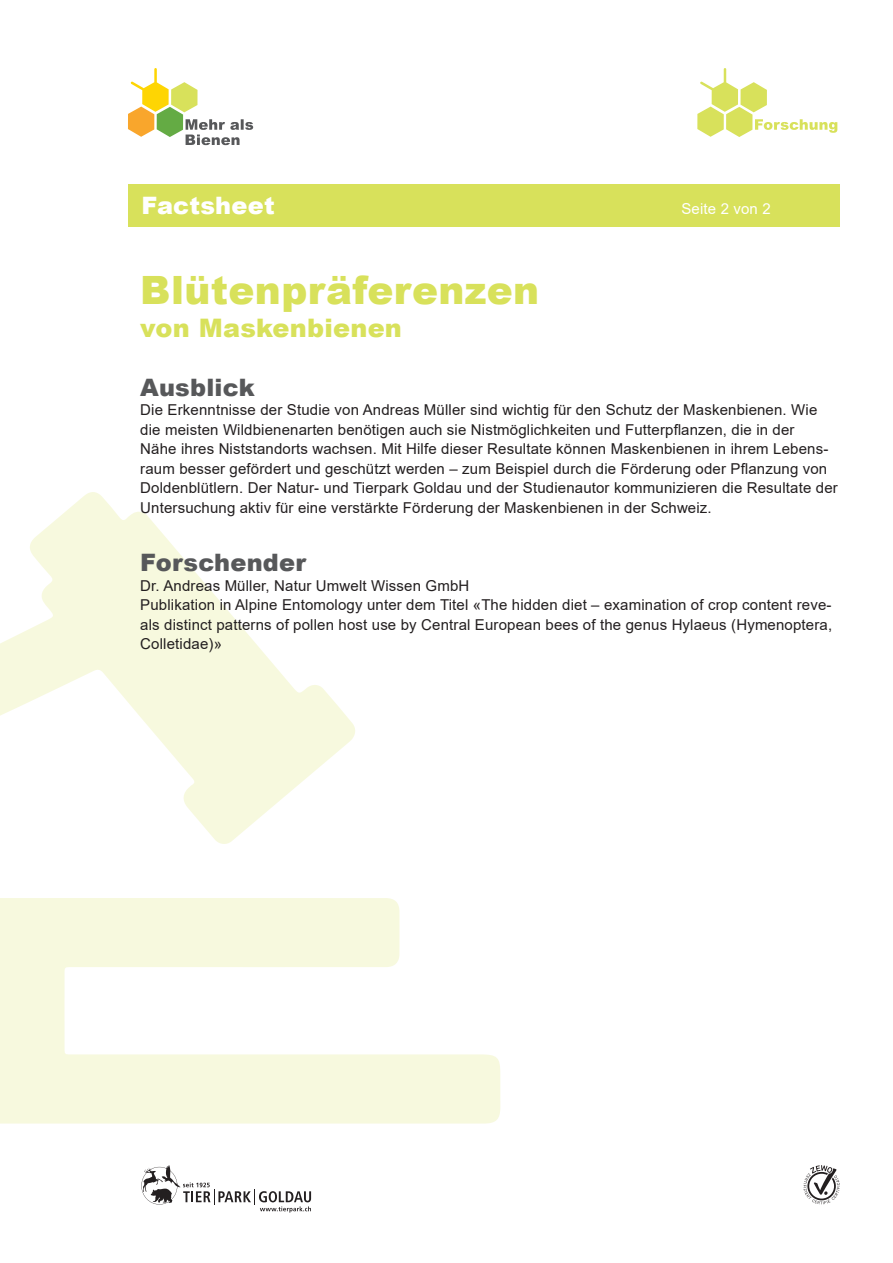
<style>
.page{position:relative;width:893px;height:1263px;background:#fff}
.page>*{position:absolute;margin:0;border:0;box-sizing:border-box;transform-origin:0 0}
.Titel{font:900 39px "Arial";letter-spacing:.01em;color:#d8e15b}
.Titel-2{font:900 25.5px "Arial";letter-spacing:.01em;color:#d8e15b}
.Titel-Text{font:900 24px "Arial";letter-spacing:.01em;color:#57585a}
.Titel-Text_Weiss{font:900 24px "Arial";letter-spacing:.01em;color:#fff}
.Lauftext{font:15px/19.5px "Arial";letter-spacing:.01em;color:#231f20}
.Titel-Text_Weiss-2{font:15px "Arial";letter-spacing:.01em;color:#fff}
</style>
<div class="page">
<svg style="left:803px;top:1165px;width:37px;height:39px"></svg>
<svg style="left:141px;top:1165px;width:170px;height:47px"></svg>
<svg style="left:128px;top:68px;width:125px;height:77px"></svg>
<svg style="left:0;top:492px;width:500px;height:631px"></svg>
<div style="left:128px;top:184px;width:712px;height:43px;background:#d8e15b"></div>
<svg style="left:697px;top:68px;width:140px;height:69px"></svg>
<p class="Titel-Text_Weiss" style="left:141px;top:188px;width:135px">Factsheet</p>
<p class="Titel-Text_Weiss-2" style="left:681px;top:199px;width:91px">Seite 2 von 2</p>
<p class="Titel" style="left:140px;top:262px;width:400px">Blütenpräferenzen</p>
<p class="Titel-2" style="left:140px;top:310px;width:263px">von Maskenbienen</p>
<p class="Titel-Text" style="left:140px;top:370px;width:116px">Ausblick</p>
<p class="Lauftext" style="left:140px;top:400px;width:699px">Die Erkenntnisse der Studie von Andreas Müller sind wichtig für den Schutz der Maskenbienen. Wie die meisten Wildbienenarten benötigen auch sie Nistmöglichkeiten und Futterpflanzen, die in der<br>Nähe ihres Niststandorts wachsen. Mit Hilfe dieser Resultate können Maskenbienen in ihrem Lebens&shy;raum besser gefördert und geschützt werden – zum Beispiel durch die Förderung oder Pflanzung von Doldenblütlern. Der Natur- und Tierpark Goldau und der Studienautor kommunizieren die Resultate der Untersuchung aktiv für eine verstärkte Förderung der Maskenbienen in der Schweiz.</p>
<p class="Titel-Text" style="left:140px;top:545px;width:167px">Forschender</p>
<p class="Lauftext" style="left:140px;top:576px;width:331px">Dr. Andreas Müller, Natur Umwelt Wissen GmbH</p>
<p class="Lauftext" style="left:140px;top:595px;width:693px;text-align:justify">Publikation in Alpine Entomology unter dem Titel «The hidden diet – examination of crop content reve&shy;als distinct patterns of pollen host use by Central European bees of the genus Hylaeus (Hymenoptera, Colletidae)»</p>
</div>
